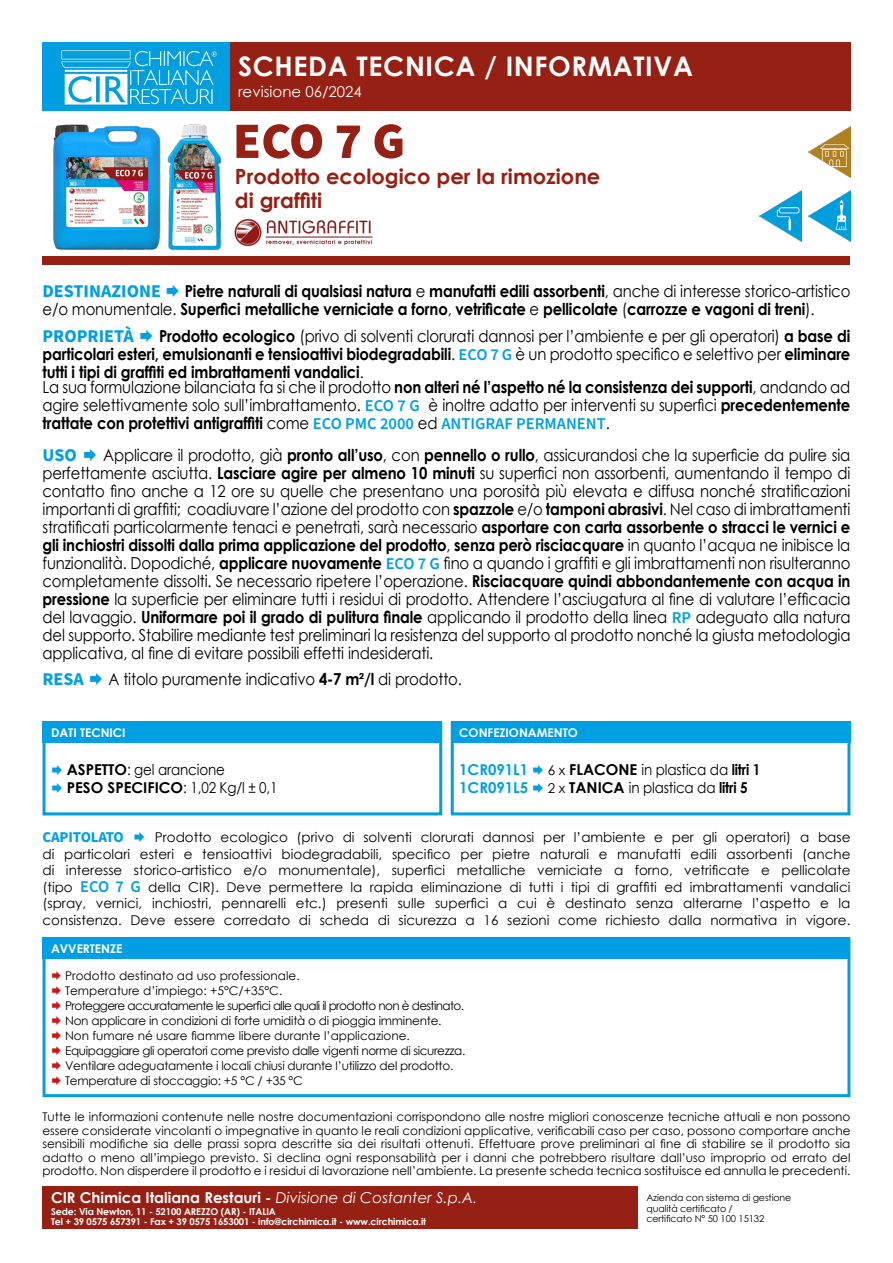
<style>
.page{position:relative;width:893px;height:1263px;background:#fff}
.page>*{position:absolute;margin:0;border:0;box-sizing:border-box;transform-origin:0 0}
.t1{font:900 51px "Source Sans Pro";color:#962014}
.t2{font:700 27px "Century Gothic";letter-spacing:.025em;color:#fff}
.t3{font:700 21px "Century Gothic";color:#962014}
.t4{font:700 18px "Source Sans Pro";color:#009fe3}
.t5{font:16.5px/18px "Century Gothic";letter-spacing:-.01em;color:#000;text-align:justify;scale:.9 1}
.t6{font:700 16.5px/18px "Century Gothic";letter-spacing:-.01em;color:#000;scale:.9 1}
.t7{font:700 15px "Century Gothic";color:#000}
.t8{font:700 15px "Century Gothic";color:#fff}
.t9{font:15px "Century Gothic";letter-spacing:-.01em;color:#000;scale:.9 1}
.t10{font:700 15px "Century Gothic";color:#009fe3}
.t11{font:15px "Century Gothic";color:#fff}
.t12{font:700 15px "Source Sans Pro";letter-spacing:-.01em;color:#009fe3}
.t13{font:13.5px/16.5px "Century Gothic";color:#000;text-align:justify}
.t14{font:12px/13.5px "Century Gothic";letter-spacing:-.02em;color:#000;text-align:justify}
.t15{font:12px "Century Gothic";color:#000}
.t16{font:12px "Century Gothic";letter-spacing:-.05em;color:#000}
.t17{font:700 12px "Century Gothic";color:#fff}
.t18{font:700 9.45px "Century Gothic";letter-spacing:-.01em;color:#fff}
.t19{font:9.45px "Century Gothic";letter-spacing:-.01em;color:#000}
.s1{font-weight:400}
.s2{font-family:"Source Sans Pro";font-weight:600;color:#009fe3}
.s3{font-weight:700}
.s4{font-weight:400;font-size:13.5px}
.s5{font-family:"Source Sans Pro";font-weight:600;font-size:16.5px;color:#009fe3}
.s6{font-weight:400;font-style:italic}
</style>
<div class="page">
<img style="left:53px;top:124px;width:169px;height:126px">
<div style="left:230px;top:43px;width:620px;height:68px;background:#962014"></div>
<img style="left:234px;top:218px;width:139px;height:29px">
<div style="left:43px;top:256px;width:807px;height:9px;background:#962014"></div>
<div style="left:43px;top:722px;width:399px;height:93px;border:3px solid #009fe3"></div>
<div style="left:43px;top:722px;width:399px;height:21px;background:#009fe3"></div>
<div style="left:451px;top:722px;width:399px;height:93px;border:3px solid #009fe3"></div>
<div style="left:451px;top:722px;width:399px;height:21px;background:#009fe3"></div>
<div style="left:43px;top:938px;width:807px;height:159px;border:3px solid #009fe3"></div>
<div style="left:43px;top:938px;width:807px;height:21px;background:#009fe3"></div>
<div style="left:43px;top:43px;width:187px;height:68px;background:#009fe3"></div>
<img style="left:60px;top:50px;width:158px;height:56px">
<img style="left:809px;top:190px;width:41px;height:51px">
<img style="left:809px;top:127px;width:41px;height:51px">
<img style="left:760px;top:190px;width:41px;height:51px">
<div style="left:43px;top:1186px;width:595px;height:43px;background:#962014"></div>
<p class="t2" style="left:238px;top:46px;width:456px">SCHEDA TECNICA / INFORMATIVA</p>
<p class="t11" style="left:238px;top:81px;width:125px">revisione 06/2024</p>
<p class="t1" style="left:233px;top:106px;width:174px">ECO 7 G</p>
<p class="t3" style="left:235px;top:161px;width:367px">Prodotto ecologico per la rimozione</p>
<p class="t3" style="left:235px;top:185px;width:89px">di graffiti</p>
<p class="t6" style="left:43px;top:281px;width:899px;text-indent:142px">Pietre naturali di qualsiasi natura <span class="s1">e</span> manufatti edili assorbenti<span class="s1">, anche di interesse storico-artistico e/o monumentale.</span> Superfici metalliche verniciate a forno<span class="s1">,</span> vetrificate <span class="s1">e</span> pellicolate <span class="s1">(</span>carrozze e vagoni di treni<span class="s1">).</span></p>
<p class="t4" style="left:43px;top:323px;width:93px">PROPRIETÀ</p>
<p class="t4" style="left:43px;top:279px;width:120px">DESTINAZIONE</p>
<p class="t6" style="left:43px;top:326px;width:899px;text-align:justify;text-indent:117px">Prodotto ecologico <span class="s1">(privo di solventi clorurati dannosi per l’ambiente e per gli operatori)</span> a base di particolari esteri, emulsionanti e tensioattivi biodegradabili<span class="s1">.</span> <span class="s2">ECO 7 G</span> <span class="s1">è un prodotto specifico e selettivo per</span> eliminare tutti i tipi di graffiti ed imbrattamenti vandalici<span class="s1">.</span></p>
<p class="t5" style="left:43px;top:378px;width:899px">La sua formulazione bilanciata fa si che il prodotto <span class="s3">non alteri né l’aspetto né la consistenza dei supporti</span>, andando ad agire selettivamente solo sull’imbrattamento. <span class="s2">ECO 7 G</span> è inoltre adatto per interventi su superfici <span class="s3">precedentemente trattate con protettivi antigraffiti</span> come <span class="s2">ECO PMC 2000</span> ed <span class="s2">ANTIGRAF PERMANENT</span>.</p>
<p class="t4" style="left:43px;top:442px;width:36px">USO</p>
<p class="t5" style="left:43px;top:445px;width:899px;text-indent:61px">Applicare il prodotto, già <span class="s3">pronto all’uso</span>, con <span class="s3">pennello o rullo</span>, assicurandosi che la superficie da pulire sia perfettamente asciutta. <span class="s3">Lasciare agire per almeno 10 minuti</span> su superfici non assorbenti, aumentando il tempo di contatto fino anche a 12 ore su quelle che presentano una porosità più elevata e diffusa nonché stratificazioni importanti di graffiti; coadiuvare l’azione del prodotto con <span class="s3">spazzole</span> e/o <span class="s3">tamponi abrasivi</span>. Nel caso di imbrattamenti stratificati particolarmente tenaci e penetrati, sarà necessario <span class="s3">asportare con carta assorbente o stracci le vernici e gli inchiostri dissolti dalla prima applicazione del prodotto</span>, <span class="s3">senza però risciacquare</span> in quanto l’acqua ne inibisce la funzionalità. Dopodiché, <span class="s3">applicare nuovamente</span> <span class="s2">ECO 7 G</span> fino a quando i graffiti e gli imbrattamenti non risulteranno completamente dissolti. Se necessario ripetere l’operazione. <span class="s3">Risciacquare quindi abbondantemente con acqua in pressione</span> la superficie per eliminare tutti i residui di prodotto. Attendere l’asciugatura al fine di valutare l’efficacia del lavaggio. <span class="s3">Uniformare poi il grado di pulitura finale</span> applicando il prodotto della linea <span class="s2">RP</span> adeguato alla natura del supporto. Stabilire mediante test preliminari la resistenza del supporto al prodotto nonché la giusta metodologia applicativa, al fine di evitare possibili effetti indesiderati.</p>
<p class="t4" style="left:43px;top:667px;width:43px">RESA</p>
<p class="t5" style="left:109px;top:670px;width:394px">A titolo puramente indicativo <span class="s3">4-7 m²/l</span> di prodotto.</p>
<p class="t17" style="left:51px;top:723px;width:76px">DATI TECNICI</p>
<p class="t9" style="left:67px;top:759px;width:177px"><span class="s3">ASPETTO</span>: gel arancione</p>
<p class="t7" style="left:67px;top:776px;width:212px">PESO SPECIFICO<span class="s1">: 1,02 Kg/l ± 0,1</span></p>
<p class="t17" style="left:459px;top:723px;width:120px">CONFEZIONAMENTO</p>
<p class="t10" style="left:459px;top:758px;width:70px">1CR091L1</p>
<p class="t7" style="left:548px;top:758px;width:214px"><span class="s4">6 x</span> FLACONE <span class="s1">in plastica da</span> litri 1</p>
<p class="t10" style="left:459px;top:776px;width:70px">1CR091L5</p>
<p class="t7" style="left:548px;top:776px;width:201px"><span class="s4">2 x</span> TANICA <span class="s1">in plastica da</span> litri 5</p>
<p class="t13" style="left:43px;top:829px;width:809px;text-indent:112px">Prodotto ecologico (privo di solventi clorurati dannosi per l’ambiente e per gli operatori) a base di particolari esteri e tensioattivi biodegradabili, specifico per pietre naturali e manufatti edili assorbenti (anche di interesse storico-artistico e/o monumentale), superfici metalliche verniciate a forno, vetrificate e pellicolate (tipo <span class="s5">ECO 7 G</span> della CIR). Deve permettere la rapida eliminazione di tutti i tipi di graffiti ed imbrattamenti vandalici (spray, vernici, inchiostri, pennarelli etc.) presenti sulle superfici a cui è destinato senza alterarne l’aspetto e la consistenza. Deve essere corredato di scheda di sicurezza a 16 sezioni come richiesto dalla normativa in vigore.</p>
<p class="t12" style="left:43px;top:827px;width:83px">CAPITOLATO</p>
<p class="t17" style="left:51px;top:939px;width:73px">AVVERTENZE</p>
<p class="t15" style="left:65px;top:967px;width:236px">Prodotto destinato ad uso professionale.</p>
<p class="t15" style="left:65px;top:982px;width:219px">Temperature d’impiego: +5°C/+35°C.</p>
<p class="t16" style="left:65px;top:997px;width:401px">Proteggere accuratamente le superfici alle quali il prodotto non è destinato.</p>
<p class="t14" style="left:65px;top:1014px;width:378px">Non applicare in condizioni di forte umidità o di pioggia imminente.</p>
<p class="t15" style="left:65px;top:1027px;width:346px">Non fumare né usare fiamme libere durante l’applicazione.</p>
<p class="t14" style="left:65px;top:1044px;width:402px">Equipaggiare gli operatori come previsto dalle vigenti norme di sicurezza.</p>
<p class="t14" style="left:65px;top:1059px;width:390px">Ventilare adeguatamente i locali chiusi durante l’utilizzo del prodotto.</p>
<p class="t14" style="left:65px;top:1074px;width:239px">Temperature di stoccaggio: +5 °C / +35 °C</p>
<p class="t14" style="left:43px;top:1110px;width:809px">Tutte le informazioni contenute nelle nostre documentazioni corrispondono alle nostre migliori conoscenze tecniche attuali e non possono essere considerate vincolanti o impegnative in quanto le reali condizioni applicative, verificabili caso per caso, possono comportare anche sensibili modifiche sia delle prassi sopra descritte sia dei risultati ottenuti. Effettuare prove preliminari al fine di stabilire se il prodotto sia adatto o meno all’impiego previsto. Si declina ogni responsabilità per i danni che potrebbero risultare dall’uso improprio od errato del prodotto. Non disperdere il prodotto e i residui di lavorazione nell’ambiente. La presente scheda tecnica sostituisce ed annulla le precedenti.</p>
<p class="t8" style="left:51px;top:1186px;width:428px">CIR Chimica Italiana Restauri - <span class="s6">Divisione di Costanter S.p.A.</span></p>
<p class="t18" style="left:51px;top:1204px;width:226px">Sede: Via Newton, 11 - 52100 AREZZO (AR) - ITALIA</p>
<p class="t18" style="left:51px;top:1215px;width:376px">Tel + 39 0575 657391 - Fax + 39 0575 1653001 - info@circhimica.it - www.circhimica.it</p>
<p class="t19" style="left:646px;top:1191px;width:147px">Azienda con sistema di gestione</p>
<p class="t19" style="left:646px;top:1201px;width:88px">qualità certificato /</p>
<p class="t19" style="left:646px;top:1212px;width:119px">certificato N° 50 100 15132</p>
</div>
